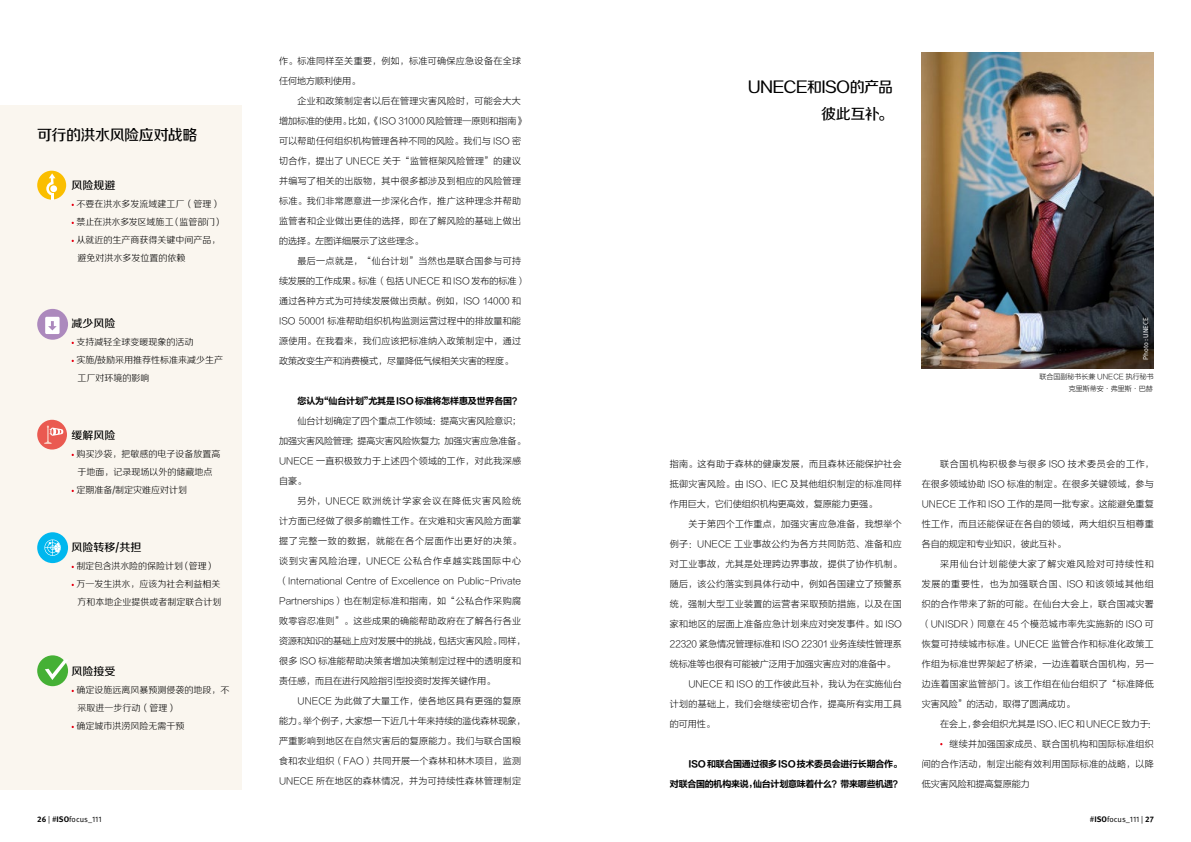
<style>
.page{position:relative;width:1191px;height:842px;background:#fff}
.page>*{position:absolute;margin:0;border:0;box-sizing:border-box;transform-origin:0 0}
.t1{font:15px/27px "FZZZHUNHK GBK1 0";letter-spacing:-.02em;color:#000;text-align:right}
.t2{font:11px "FZZZHUNHK GBK1 0";color:#000}
.t3{font:9px "FZLTXHK GBK1 0";letter-spacing:.035em;color:#000}
.t4{font:9px "FZLTXHK GBK1 0";color:#000}
.t5{font:9px/18px "FZZXHK GBK1 0";color:#000}
.t6{font:9px "FZLTCHK GBK1 0";letter-spacing:-.03em;color:#000}
.t7{font:9px "FZLTXHK GBK1 0";letter-spacing:.015em;color:#000}
.t8{font:9px "FZLTXHK GBK1 0";letter-spacing:.08em;color:#000}
.t9{font:9px "FZLTXHK GBK1 0";letter-spacing:.1em;color:#000}
.t10{font:9px "FZLTXHK GBK1 0";letter-spacing:.085em;color:#000}
.t11{font:9px "FZLTXHK GBK1 0";letter-spacing:.09em;color:#000}
.t12{font:9px "FZLTXHK GBK1 0";letter-spacing:.105em;color:#000}
.t13{font:8px "Meta Pro Norm";color:#000}
.t14{font:7px/12px "FZLTXHK GBK1 0";color:#000;text-align:right}
.t15{font:7px "Meta Pro Norm";color:#fff}
.s1{font-family:"Meta Pro";font-weight:700}
</style>
<div class="page">
<div style="left:0;top:105px;width:242px;height:684px;background:#faf6ef"></div>
<div style="left:37px;top:171px;width:29px;height:29px;background:#fabe00;border-radius:14px"></div>
<svg style="left:46px;top:173px;width:9px;height:27px"></svg>
<div style="left:50px;top:185px;width:7px;height:7px;background:#fff;border-radius:50%"></div>
<div style="left:37px;top:309px;width:31px;height:31px;background:#ac89bd;border-radius:50%"></div>
<svg style="left:45px;top:317px;width:15px;height:17px"></svg>
<div style="left:37px;top:420px;width:30px;height:29px;background:#ea5a51;border-radius:50%"></div>
<svg style="left:44px;top:425px;width:19px;height:19px"></svg>
<div style="left:37px;top:532px;width:31px;height:31px;background:#00b7ee;border-radius:50%"></div>
<svg style="left:44px;top:539px;width:17px;height:17px"></svg>
<div style="left:37px;top:655px;width:31px;height:31px;background:#45b035;border-radius:50%"></div>
<svg style="left:45px;top:660px;width:23px;height:20px"></svg>
<img style="left:921px;top:53px;width:232px;height:315px">
<h1 class="t1" style="left:37px;top:122px;width:162px">可行的洪水风险应对战略</h1>
<p class="t2" style="left:72px;top:179px;width:45px">风险规避</p>
<p class="t5" style="left:76px;top:196px;width:148px">不要在洪水多发流域建工厂（管理）禁止在洪水多发区域施工（监管部门）从就近的生产商获得关键中间产品，避免对洪水多发位置的依赖</p>
<p class="t2" style="left:72px;top:317px;width:45px">减少风险</p>
<p class="t5" style="left:76px;top:334px;width:148px">支持减轻全球变暖现象的活动<br>实施/鼓励采用推荐性标准来减少生产工厂对环境的影响</p>
<p class="t2" style="left:72px;top:429px;width:45px">缓解风险</p>
<p class="t5" style="left:76px;top:446px;width:145px">购买沙袋，把敏感的电子设备放置高于地面，记录现场以外的储藏地点定期准备/制定灾难应对计划</p>
<p class="t2" style="left:72px;top:541px;width:71px">风险转移/共担</p>
<p class="t5" style="left:76px;top:558px;width:147px">制定包含洪水险的保险计划（管理）万一发生洪水，应该为社会利益相关方和本地企业提供或者制定联合计划</p>
<p class="t2" style="left:72px;top:665px;width:45px">风险接受</p>
<p class="t5" style="left:76px;top:682px;width:155px">确定设施远离风暴预测侵袭的地段，不采取进一步行动（管理）<br>确定城市洪涝风险无需干预</p>
<p class="t3" style="left:279px;top:56px;width:243px">作。标准同样至关重要，例如，标准可确保应急设备在全球</p>
<p class="t4" style="left:279px;top:76px;width:82px">任何地方顺利使用。</p>
<p class="t3" style="left:297px;top:96px;width:225px">企业和政策制定者以后在管理灾害风险时，可能会大大</p>
<p class="t4" style="left:279px;top:116px;width:248px">增加标准的使用。比如，《ISO 31000 风险管理—原则和指南》</p>
<p class="t3" style="left:279px;top:136px;width:243px">可以帮助任何组织机构管理各种不同的风险。我们与 ISO 密</p>
<p class="t3" style="left:279px;top:156px;width:243px">切合作，提出了 UNECE 关于“监管框架风险管理”的建议</p>
<p class="t3" style="left:279px;top:176px;width:243px">并编写了相关的出版物，其中很多都涉及到相应的风险管理</p>
<p class="t3" style="left:279px;top:196px;width:243px">标准。我们非常愿意进一步深化合作，推广这种理念并帮助</p>
<p class="t3" style="left:279px;top:216px;width:243px">监管者和企业做出更佳的选择，即在了解风险的基础上做出</p>
<p class="t4" style="left:279px;top:236px;width:145px">的选择。左图详细展示了这些理念。</p>
<p class="t3" style="left:297px;top:256px;width:225px">最后一点就是，“仙台计划”当然也是联合国参与可持</p>
<p class="t4" style="left:279px;top:276px;width:248px">续发展的工作成果。标准 （包括 UNECE 和 ISO 发布的标准）</p>
<p class="t3" style="left:279px;top:296px;width:243px">通过各种方式为可持续发展做出贡献。例如，ISO 14000 和</p>
<p class="t3" style="left:279px;top:316px;width:243px">ISO 50001 标准帮助组织机构监测运营过程中的排放量和能</p>
<p class="t3" style="left:279px;top:336px;width:243px">源使用。在我看来，我们应该把标准纳入政策制定中，通过</p>
<p class="t4" style="left:279px;top:356px;width:235px">政策改变生产和消费模式，尽量降低气候相关灾害的程度。</p>
<p class="t6" style="left:297px;top:396px;width:225px">您认为“仙台计划”尤其是ISO标准将怎样惠及世界各国？</p>
<p class="t4" style="left:297px;top:416px;width:225px">仙台计划确定了四个重点工作领域：提高灾害风险意识；</p>
<p class="t4" style="left:279px;top:436px;width:248px">加强灾害风险管理；提高灾害风险恢复力；加强灾害应急准备。</p>
<p class="t3" style="left:279px;top:456px;width:243px">UNECE 一直积极致力于上述四个领域的工作，对此我深感</p>
<p class="t3" style="left:279px;top:476px;width:28px">自豪。</p>
<p class="t12" style="left:297px;top:496px;width:225px">另外，UNECE 欧洲统计学家会议在降低灾害风险统</p>
<p class="t3" style="left:279px;top:516px;width:243px">计方面已经做了很多前瞻性工作。在灾难和灾害风险方面掌</p>
<p class="t10" style="left:279px;top:536px;width:243px">握了完整一致的数据，就能在各个层面作出更好的决策。</p>
<p class="t9" style="left:279px;top:556px;width:243px">谈到灾害风险治理，UNECE 公私合作卓越实践国际中心</p>
<p class="t7" style="left:279px;top:576px;width:243px">（International Centre of Excellence on Public-Private</p>
<p class="t3" style="left:279px;top:596px;width:243px">Partnerships）也在制定标准和指南，如“公私合作采购腐</p>
<p class="t3" style="left:279px;top:616px;width:243px">败零容忍准则”。这些成果的确能帮助政府在了解各行各业</p>
<p class="t4" style="left:279px;top:636px;width:248px">资源和知识的基础上应对发展中的挑战，包括灾害风险。同样，</p>
<p class="t3" style="left:279px;top:656px;width:243px">很多 ISO 标准能帮助决策者增加决策制定过程中的透明度和</p>
<p class="t4" style="left:279px;top:676px;width:217px">责任感，而且在进行风险指引型投资时发挥关键作用。</p>
<p class="t3" style="left:297px;top:696px;width:225px">UNECE 为此做了大量工作，使各地区具有更强的复原</p>
<p class="t4" style="left:279px;top:716px;width:248px">能力。举个例子，大家想一下近几十年来持续的滥伐森林现象，</p>
<p class="t3" style="left:279px;top:736px;width:243px">严重影响到地区在自然灾害后的复原能力。我们与联合国粮</p>
<p class="t3" style="left:279px;top:756px;width:243px">食和农业组织（FAO）共同开展一个森林和林木项目，监测</p>
<p class="t3" style="left:279px;top:776px;width:243px">UNECE 所在地区的森林情况，并为可持续性森林管理制定</p>
<h1 class="t1" style="left:748px;top:74px;width:147px">UNECE和ISO的产品彼此互补。</h1>
<p class="t15" style="left:1140px;top:360px;width:44px;rotate:-90deg">Photo: UNECE</p>
<p class="t14" style="left:1039px;top:371px;width:116px">联合国副秘书长兼 UNECE 执行秘书克里斯蒂安·弗里斯·巴赫</p>
<p class="t3" style="left:670px;top:459px;width:233px">指南。这有助于森林的健康发展，而且森林还能保护社会</p>
<p class="t3" style="left:670px;top:479px;width:233px">抵御灾害风险。由 ISO、IEC 及其他组织制定的标准同样</p>
<p class="t4" style="left:670px;top:499px;width:208px">作用巨大，它们使组织机构更高效，复原能力更强。</p>
<p class="t3" style="left:688px;top:519px;width:215px">关于第四个工作重点，加强灾害应急准备，我想举个</p>
<p class="t3" style="left:670px;top:539px;width:233px">例子：UNECE 工业事故公约为各方共同防范、准备和应</p>
<p class="t3" style="left:670px;top:559px;width:233px">对工业事故，尤其是处理跨边界事故，提供了协作机制。</p>
<p class="t3" style="left:670px;top:579px;width:233px">随后，该公约落实到具体行动中，例如各国建立了预警系</p>
<p class="t3" style="left:670px;top:599px;width:233px">统，强制大型工业装置的运营者采取预防措施，以及在国</p>
<p class="t3" style="left:670px;top:619px;width:233px">家和地区的层面上准备应急计划来应对突发事件。如 ISO</p>
<p class="t4" style="left:670px;top:639px;width:233px">22320 紧急情况管理标准和 ISO 22301 业务连续性管理系</p>
<p class="t4" style="left:670px;top:659px;width:226px">统标准等也很有可能被广泛用于加强灾害应对的准备中。</p>
<p class="t3" style="left:688px;top:679px;width:215px">UNECE 和 ISO 的工作彼此互补，我认为在实施仙台</p>
<p class="t3" style="left:670px;top:699px;width:233px">计划的基础上，我们会继续密切合作，提高所有实用工具</p>
<p class="t3" style="left:670px;top:719px;width:46px">的可用性。</p>
<p class="t6" style="left:688px;top:759px;width:215px">ISO和联合国通过很多ISO技术委员会进行长期合作。</p>
<p class="t6" style="left:670px;top:779px;width:233px">对联合国的机构来说，仙台计划意味着什么？带来哪些机遇？</p>
<p class="t8" style="left:940px;top:459px;width:215px">联合国机构积极参与很多 ISO 技术委员会的工作，</p>
<p class="t3" style="left:921px;top:479px;width:233px">在很多领域协助 ISO 标准的制定。在很多关键领域，参与</p>
<p class="t3" style="left:921px;top:499px;width:233px">UNECE 工作和 ISO 工作的是同一批专家。这能避免重复</p>
<p class="t3" style="left:921px;top:519px;width:233px">性工作，而且还能保证在各自的领域，两大组织互相尊重</p>
<p class="t4" style="left:921px;top:539px;width:145px">各自的规定和专业知识，彼此互补。</p>
<p class="t8" style="left:940px;top:559px;width:215px">采用仙台计划能使大家了解灾难风险对可持续性和</p>
<p class="t11" style="left:921px;top:579px;width:233px">发展的重要性，也为加强联合国、ISO 和该领域其他组</p>
<p class="t3" style="left:921px;top:599px;width:233px">织的合作带来了新的可能。在仙台大会上，联合国减灾署</p>
<p class="t3" style="left:921px;top:619px;width:233px">（UNISDR）同意在 45 个模范城市率先实施新的 ISO 可</p>
<p class="t3" style="left:921px;top:639px;width:233px">恢复可持续城市标准。UNECE 监管合作和标准化政策工</p>
<p class="t3" style="left:921px;top:659px;width:233px">作组为标准世界架起了桥梁，一边连着联合国机构，另一</p>
<p class="t3" style="left:921px;top:679px;width:233px">边连着国家监管部门。该工作组在仙台组织了“标准降低</p>
<p class="t4" style="left:921px;top:699px;width:154px">灾害风险”的活动，取得了圆满成功。</p>
<p class="t4" style="left:940px;top:719px;width:217px">在会上，参会组织尤其是 ISO、IEC 和 UNECE 致力于：</p>
<p class="t3" style="left:949px;top:739px;width:206px">继续并加强国家成员、联合国机构和国际标准组织</p>
<p class="t3" style="left:921px;top:759px;width:233px">间的合作活动，制定出能有效利用国际标准的战略，以降</p>
<p class="t4" style="left:921px;top:779px;width:110px">低灾害风险和提高复原能力</p>
<p class="t13" style="left:37px;top:813px;width:66px"><span class="s1">26</span> | #<span class="s1">ISO</span>focus_111</p>
<p class="t13" style="left:1090px;top:813px;width:65px">#<span class="s1">ISO</span>focus_111 | <span class="s1">27</span></p>
</div>
